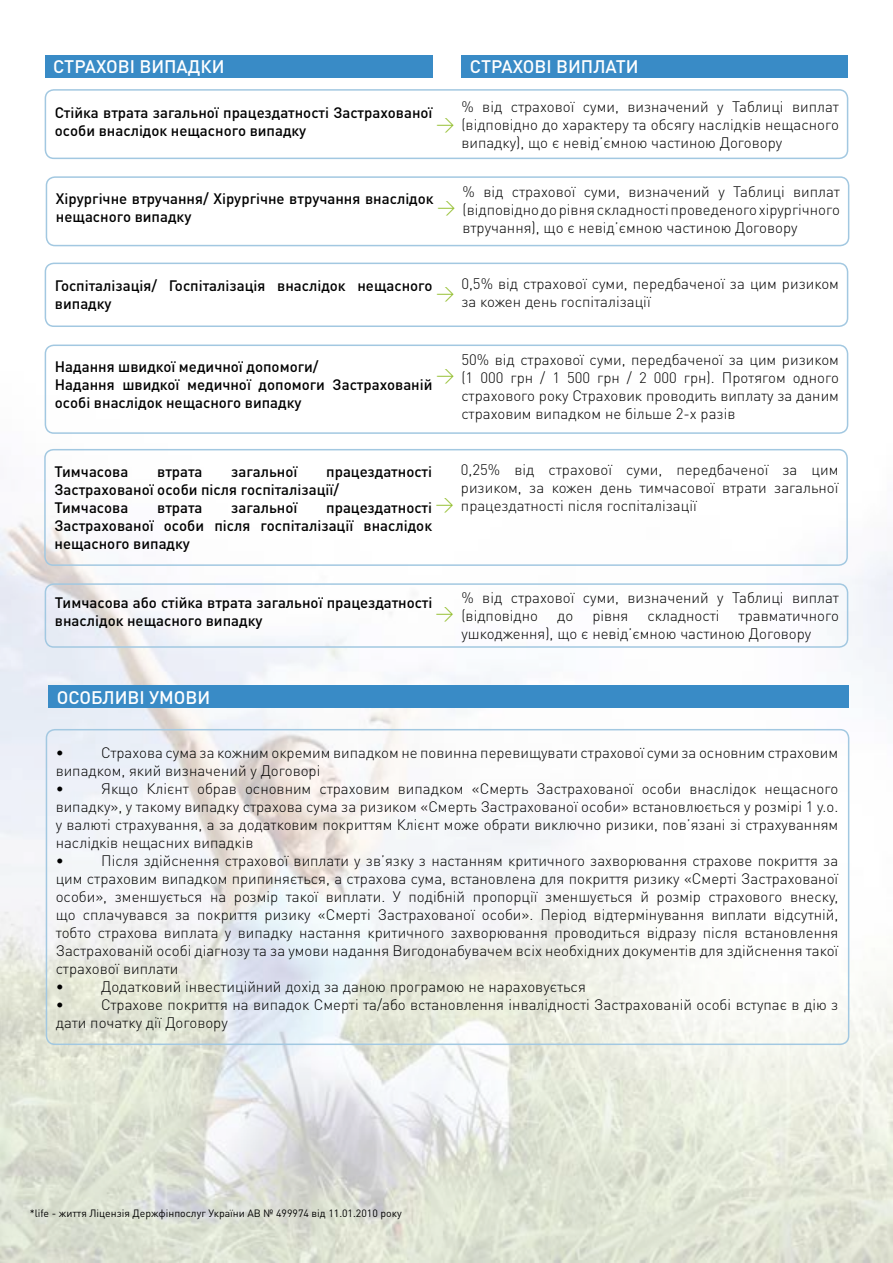
<style>
.page{position:relative;width:893px;height:1263px;background:#fff}
.page>*{position:absolute;margin:0;border:0;box-sizing:border-box;transform-origin:0 0}
.t1{font:500 18px "DIN Pro";color:#fff}
.t2{font:300 18px "DIN Pro";color:#91bd2a}
.t3{font:300 15px/18px "DIN Pro";color:#000}
.t4{font:500 15px/18px "DIN Pro";color:#000}
.t5{font:10.5px "DIN Pro";color:#000}
.s1{font-size:18px;color:#91bd2a}
</style>
<div class="page">
<img style="left:0;top:55px;width:893px;height:1208px">
<div style="left:45px;top:89px;width:803px;height:70px;border:2px solid #a2c8e1;border-radius:9px"></div>
<div style="left:46px;top:176px;width:803px;height:70px;border:2px solid #a2c8e1;border-radius:9px"></div>
<div style="left:45px;top:263px;width:803px;height:64px;border:2px solid #a2c8e1;border-radius:9px"></div>
<div style="left:45px;top:55px;width:387px;height:23px;background:#398bc6"></div>
<div style="left:461px;top:55px;width:387px;height:23px;background:#398bc6"></div>
<div style="left:45px;top:345px;width:803px;height:89px;border:2px solid #a2c8e1;border-radius:9px"></div>
<div style="left:44px;top:449px;width:804px;height:117px;border:2px solid #a2c8e1;border-radius:9px"></div>
<div style="left:46px;top:729px;width:803px;height:316px;border:2px solid #a2c8e1;border-radius:9px"></div>
<div style="left:48px;top:686px;width:801px;height:22px;background:#398bc6"></div>
<div style="left:45px;top:583px;width:803px;height:65px;border:2px solid #a2c8e1;border-radius:9px"></div>
<p class="t1" style="left:53px;top:55px;width:173px">СТРАХОВІ ВИПАДКИ</p>
<p class="t1" style="left:470px;top:55px;width:170px">СТРАХОВІ ВИПЛАТИ</p>
<p class="t4" style="left:55px;top:103px;width:379px">Стійка втрата загальної працездатності Застрахованої особи внаслідок нещасного випадку</p>
<p class="t3" style="left:461px;top:97px;width:379px;text-align:justify">% від страхової суми, визначений у Таблиці виплат (відповідно до характеру та обсягу наслідків нещасного випадку), що є невід’ємною частиною Договору</p>
<p class="t2" style="left:436px;top:111px;width:20px">→</p>
<p class="t4" style="left:56px;top:189px;width:379px">Хірургічне втручання/ Хірургічне втручання внаслідок нещасного випадку</p>
<p class="t3" style="left:462px;top:182px;width:379px;text-align:justify">% від страхової суми, визначений у Таблиці виплат (відповідно до рівня складності проведеного хірургічного втручання), що є невід’ємною частиною Договору</p>
<p class="t2" style="left:437px;top:194px;width:20px">→</p>
<p class="t4" style="left:55px;top:275px;width:379px">Госпіталізація/ Госпіталізація внаслідок нещасного випадку</p>
<p class="t3" style="left:461px;top:274px;width:379px">0,5% від страхової суми, передбаченої за цим ризиком</p>
<p class="t3" style="left:436px;top:292px;width:216px"><sup>→</sup> за кожен день госпіталізації</p>
<p class="t4" style="left:55px;top:357px;width:379px">Надання швидкої медичної допомоги/<br>Надання швидкої медичної допомоги Застрахованій особі внаслідок нещасного випадку</p>
<p class="t3" style="left:461px;top:350px;width:379px;text-align:justify">50% від страхової суми, передбаченої за цим ризиком (1 000 грн / 1 500 грн / 2 000 грн). Протягом одного страхового року Страховик проводить виплату за даним страховим випадком не більше 2-х разів</p>
<p class="t2" style="left:436px;top:363px;width:20px">→</p>
<p class="t3" style="left:461px;top:460px;width:379px">0,25% від страхової суми, передбаченої за цим ризиком, за кожен день тимчасової втрати загальної</p>
<p class="t3" style="left:436px;top:496px;width:263px"><span class="s1">→</span> працездатності після госпіталізації</p>
<p class="t4" style="left:54px;top:462px;width:379px;text-indent:272px">працездатності<br>Застрахованої особи після госпіталізації/<br>Тимчасова</p>
<p class="t4" style="left:54px;top:462px;width:75px">Тимчасова</p>
<p class="t4" style="left:157px;top:462px;width:47px">втрата</p>
<p class="t4" style="left:231px;top:462px;width:68px">загальної</p>
<p class="t4" style="left:54px;top:498px;width:379px;text-align:justify;text-indent:272px">працездатності Застрахованої особи після госпіталізації внаслідок нещасного випадку</p>
<p class="t4" style="left:157px;top:498px;width:47px">втрата</p>
<p class="t4" style="left:231px;top:498px;width:68px">загальної</p>
<p class="t4" style="left:55px;top:592px;width:379px">Тимчасова або стійка втрата загальної працездатності внаслідок нещасного випадку</p>
<p class="t3" style="left:461px;top:588px;width:379px">% від страхової суми, визначений у Таблиці виплат (відповідно</p>
<p class="t2" style="left:436px;top:600px;width:20px">→</p>
<p class="t3" style="left:557px;top:606px;width:18px">до</p>
<p class="t3" style="left:592px;top:606px;width:38px">рівня</p>
<p class="t3" style="left:647px;top:606px;width:74px">складності</p>
<p class="t3" style="left:461px;top:606px;width:379px;text-indent:277px">травматичного ушкодження), що є невід’ємною частиною Договору</p>
<p class="t1" style="left:57px;top:685px;width:155px">ОСОБЛИВІ УМОВИ</p>
<p class="t3" style="left:56px;top:743px;width:784px;text-indent:46px">Страхова сума за кожним окремим випадком не повинна перевищувати страхової суми за основним страховим випадком, який визначений у Договорі<br>•</p>
<p class="t3" style="left:56px;top:743px;width:10px">•</p>
<p class="t3" style="left:56px;top:779px;width:784px;text-indent:45px">Якщо Клієнт обрав основним страховим випадком «Смерть Застрахованої особи внаслідок нещасного випадку», у такому випадку страхова сума за ризиком «Смерть Застрахованої особи» встановлюється у розмірі 1 у.о. у валюті страхування, а за додатковим покриттям Клієнт може обрати виключно ризики, пов’язані зі страхуванням наслідків нещасних випадків<br>•</p>
<p class="t3" style="left:56px;top:851px;width:784px;text-indent:46px">Після здійснення страхової виплати у зв’язку з настанням критичного захворювання страхове покриття за цим страховим випадком припиняється, а страхова сума, встановлена для покриття ризику «Смерті Застрахованої особи», зменшується на розмір такої виплати. У подібній пропорції зменшується й розмір страхового внеску, що сплачувався за покриття ризику «Смерті Застрахованої особи». Період відтермінування виплати відсутній, тобто страхова виплата у випадку настання критичного захворювання проводиться відразу після встановлення Застрахованій особі діагнозу та за умови надання Вигодонабувачем всіх необхідних документів для здійснення такої страхової виплати<br>•</p>
<p class="t3" style="left:101px;top:977px;width:486px">Додатковий інвестиційний дохід за даною програмою не нараховується</p>
<p class="t3" style="left:56px;top:995px;width:784px;text-indent:45px">Страхове покриття на випадок Смерті та/або встановлення інвалідності Застрахованій особі вступає в дію з дати початку дії Договору</p>
<p class="t3" style="left:56px;top:995px;width:10px">•</p>
<p class="t5" style="left:30px;top:1206px;width:373px">*life - життя Ліцензія Держфінпослуг України АВ № 499974 від 11.01.2010 року</p>
</div>
